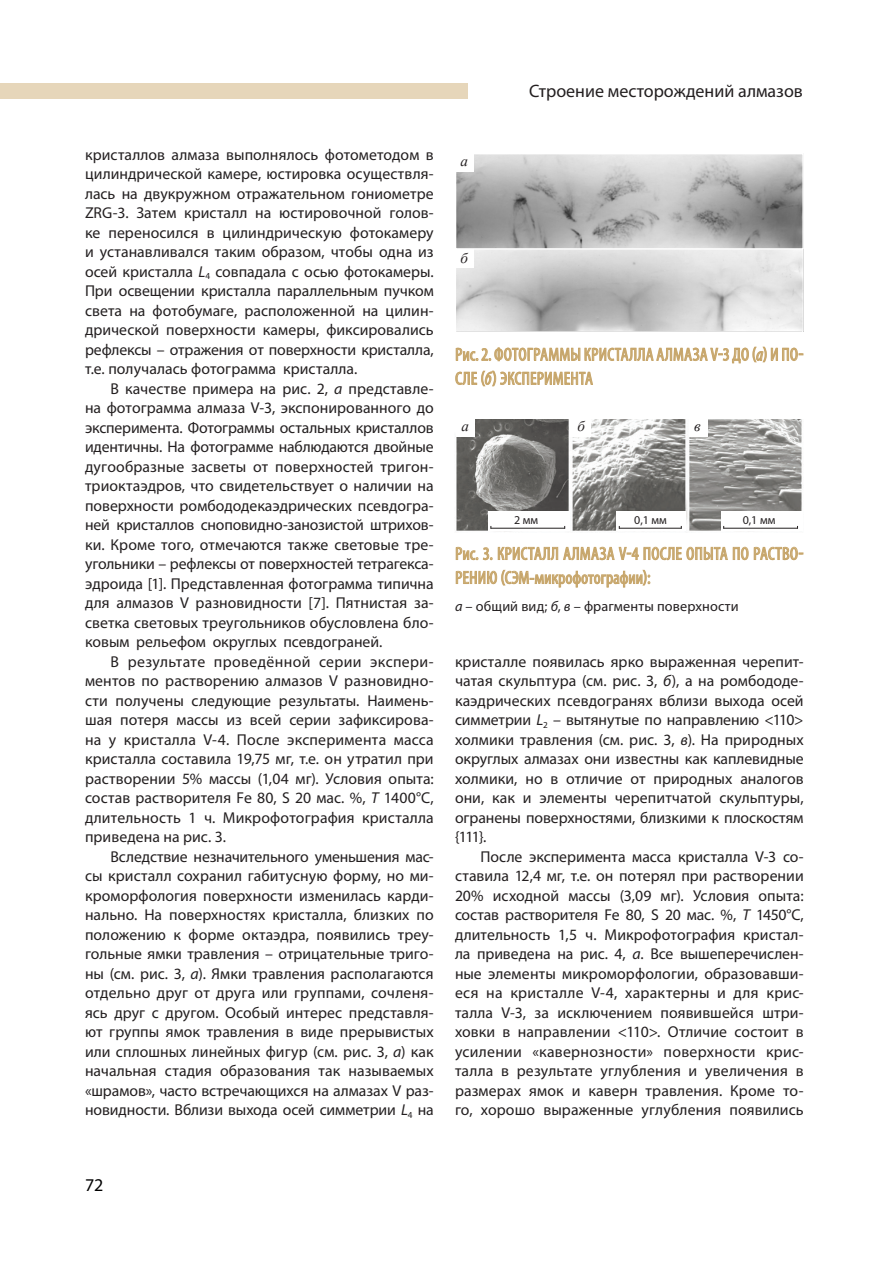
<style>
.page{position:relative;width:893px;height:1263px;background:#fff}
.page>*{position:absolute;margin:0;border:0;box-sizing:border-box;transform-origin:0 0}
.Названия{font:condensed 18px/24px "Myriad Pro";letter-spacing:.015em;color:#c7a66b}
.t1{font:18px "Myriad Pro";color:#231f20}
.t2{font:18px "Myriad Pro";color:#000}
.Осн_т{font:15.75px/19.5px "Myriad Pro";color:#231f20;text-align:justify}
.t3{font:italic 15px "Times New Roman";color:#231f20}
.Подрисуночная{font:14.25px "Myriad Pro";letter-spacing:.01em;color:#231f20}
.t4{font:12px "Myriad Pro";color:#231f20}
.s1{font-style:italic}
</style>
<div class="page">
<div style="left:0;top:83px;width:468px;height:15px;background:#e6d6ba"></div>
<img style="left:456px;top:419px;width:346px;height:113px">
<svg style="left:456px;top:346px;width:347px;height:18px"></svg>
<svg style="left:455px;top:370px;width:138px;height:16px"></svg>
<svg style="left:456px;top:547px;width:36px;height:13px"></svg>
<svg style="left:498px;top:546px;width:250px;height:15px"></svg>
<svg style="left:754px;top:546px;width:49px;height:14px"></svg>
<svg style="left:456px;top:570px;width:194px;height:17px"></svg>
<img style="left:457px;top:156px;width:345px;height:174px">
<div style="left:455px;top:153px;width:349px;height:97px;border:2px solid #fff"></div>
<div style="left:455px;top:249px;width:349px;height:83px;border:1px solid #fff"></div>
<div style="left:455px;top:153px;width:19px;height:19px;background:#fff"></div>
<div style="left:456px;top:418px;width:19px;height:19px;background:#fff"></div>
<div style="left:572px;top:418px;width:19px;height:19px;background:#fff"></div>
<div style="left:689px;top:418px;width:19px;height:19px;background:#fff"></div>
<div style="left:455px;top:249px;width:19px;height:18px;background:#fff"></div>
<div style="left:488px;top:511px;width:82px;height:20px;background:#fff"></div>
<div style="left:616px;top:511px;width:69px;height:20px;background:#fff"></div>
<div style="left:721px;top:511px;width:81px;height:20px;background:#fff"></div>
<hr style="left:490px;top:528px;width:75px;height:1px;background:#231f20">
<hr style="left:619px;top:528px;width:63px;height:1px;background:#231f20">
<hr style="left:723px;top:528px;width:75px;height:1px;background:#231f20">
<p class="Осн_т" style="left:85px;top:144px;width:350px">кристаллов алмаза выполнялось фотометодом в цилиндрической камере, юстировка осуществля&shy;лась на двукружном отражательном гониометре ZRG-3. Затем кристалл на юстировочной голов&shy;ке переносился в цилиндрическую фотокамеру и устанавливался таким образом, чтобы одна из осей кристалла <span class="s1">L</span><sub>4</sub> совпадала с осью фотокамеры.<br>При освещении кристалла параллельным пучком света на фотобумаге, расположенной на цилин&shy;дрической поверхности камеры, фиксировались рефлексы – отражения от поверхности кристалла, т.е. получалась фотограмма кристалла.</p>
<p class="Осн_т" style="left:85px;top:378px;width:350px;text-indent:26px">В качестве примера на рис. 2, <span class="s1">а</span> представле&shy;на фотограмма алмаза V-3, экспонированного до эксперимента. Фотограммы остальных кристаллов идентичны. На фотограмме наблюдаются двойные дугообразные засветы от поверхностей тригон&shy;триоктаэдров, что свидетельствует о наличии на поверхности ромбододекаэдрических псевдогра&shy;ней кристаллов сноповидно-занозистой штрихов&shy;ки. Кроме того, отмечаются также световые тре&shy;угольники – рефлексы от поверхностей тетрагекса&shy;эдроида [1]. Представленная фотограмма типична для алмазов V разновидности [7]. Пятнистая за&shy;светка световых треугольников обусловлена бло&shy;ковым рельефом округлых псевдограней.</p>
<p class="Осн_т" style="left:85px;top:651px;width:350px;text-indent:26px">В результате проведённой серии экспери&shy;ментов по растворению алмазов V разновидно&shy;сти получены следующие результаты. Наимень&shy;шая потеря массы из всей серии зафиксирова&shy;на у кристалла V-4. После эксперимента масса кристалла составила 19,75 мг, т.е. он утратил при растворении 5% массы (1,04 мг). Условия опыта: состав растворителя Fe 80, S 20 мас. %, <span class="s1">Т</span> 1400°С, длительность 1 ч. Микрофотография кристалла приведена на рис. 3.</p>
<p class="Осн_т" style="left:85px;top:846px;width:350px;text-indent:26px">Вследствие незначительного уменьшения мас&shy;сы кристалл сохранил габитусную форму, но ми&shy;кроморфология поверхности изменилась карди&shy;нально. На поверхностях кристалла, близких по положению к форме октаэдра, появились треу&shy;гольные ямки травления – отрицательные триго&shy;ны (см. рис. 3, <span class="s1">а</span>). Ямки травления располагаются отдельно друг от друга или группами, сочленя&shy;ясь друг с другом. Особый интерес представля&shy;ют группы ямок травления в виде прерывистых или сплошных линейных фигур (см. рис. 3, <span class="s1">а</span>) как начальная стадия образования так называемых «шрамов», часто встречающихся на алмазах V раз&shy;новидности. Вблизи выхода осей симметрии <span class="s1">L</span><sub>4</sub> на</p>
<p class="t3" style="left:460px;top:151px;width:9px">a</p>
<p class="t3" style="left:460px;top:248px;width:9px">б</p>
<p class="t1" style="left:529px;top:80px;width:275px">Строение месторождений алмазов</p>
<p class="Названия" style="left:455px;top:342px;width:350px">Рис. 2. ФОТОГРАММЫ КРИСТАЛЛА АЛМАЗА V-3 ДО (<span class="s1">а</span>) И ПО-<br>СЛЕ (<span class="s1">б</span>) ЭКСПЕРИМЕНТА</p>
<p class="t3" style="left:461px;top:416px;width:9px">a</p>
<p class="t3" style="left:577px;top:416px;width:9px">б</p>
<p class="t3" style="left:694px;top:416px;width:8px">в</p>
<p class="t4" style="left:514px;top:513px;width:26px">2 мм</p>
<p class="t4" style="left:634px;top:513px;width:34px">0,1 мм</p>
<p class="t4" style="left:743px;top:513px;width:34px">0,1 мм</p>
<p class="Названия" style="left:455px;top:541px;width:350px">Рис. 3. КРИСТАЛЛ АЛМАЗА V-4 ПОСЛЕ ОПЫТА ПО РАСТВО-<br>РЕНИЮ (СЭМ-микрофотографии):</p>
<p class="Подрисуночная" style="left:455px;top:598px;width:285px"><span class="s1">а</span> – общий вид; <span class="s1">б</span>, <span class="s1">в</span> – фрагменты поверхности</p>
<p class="Осн_т" style="left:455px;top:651px;width:350px">кристалле появилась ярко выраженная черепит&shy;чатая скульптура (см. рис. 3, <span class="s1">б</span>), а на ромбододе&shy;каэдрических псевдогранях вблизи выхода осей симметрии <span class="s1">L</span><sub>2</sub> – вытянутые по направлению &lt;110&gt; холмики травления (см. рис. 3, <span class="s1">в</span>). На природных округлых алмазах они известны как каплевидные холмики, но в отличие от природных аналогов они, как и элементы черепитчатой скульптуры, огранены поверхностями, близкими к плоскостям {111}.</p>
<p class="Осн_т" style="left:455px;top:846px;width:350px;text-indent:26px">После эксперимента масса кристалла V-3 со&shy;ставила 12,4 мг, т.е. он потерял при растворении 20% исходной массы (3,09 мг). Условия опыта: состав растворителя Fe 80, S 20 мас. %, <span class="s1">Т</span> 1450°С, длительность 1,5 ч. Микрофотография кристал&shy;ла приведена на рис. 4, <span class="s1">а</span>. Все вышеперечислен&shy;ные элементы микроморфологии, образовавши&shy;еся на кристалле V-4, характерны и для крис&shy;талла V-3, за исключением появившейся штри&shy;ховки в направлении &lt;110&gt;. Отличие состоит в усилении «кавернозности» поверхности крис&shy;талла в результате углубления и увеличения в размерах ямок и каверн травления. Кроме то&shy;го, хорошо выраженные углубления появились</p>
<p class="t2" style="left:85px;top:1173px;width:20px">72</p>
</div>
